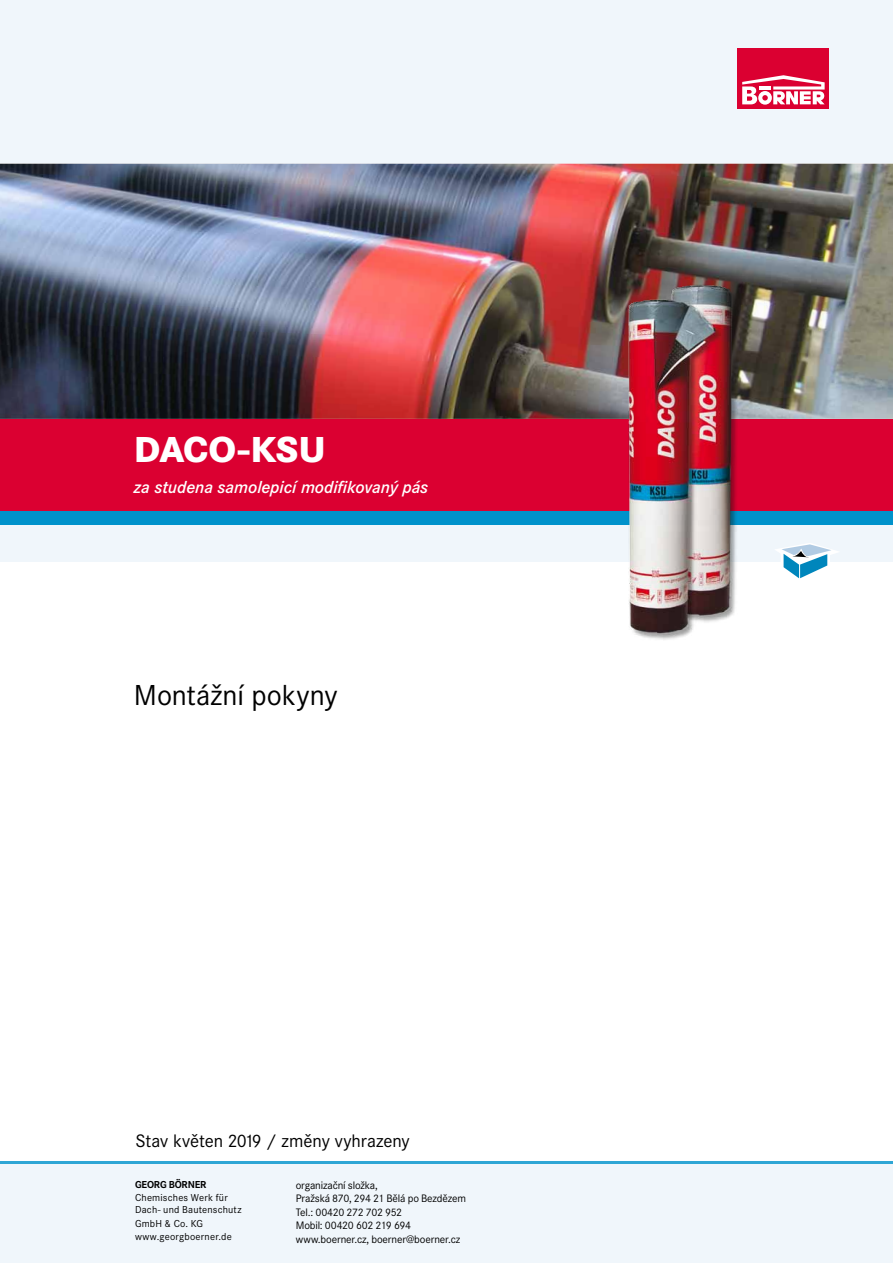
<style>
.page{position:relative;width:893px;height:1263px;background:#fff}
.page>*{position:absolute;margin:0;border:0;box-sizing:border-box;transform-origin:0 0}
.t1{font:800 37.5px "Corporate S";letter-spacing:-.025em;color:#fff}
.t2{font:30px "Corporate S";color:#000}
.t3{font:18.75px "Corporate S";letter-spacing:-.005em;color:#000}
.t4{font:italic 600 18px "Corporate S";letter-spacing:-.005em;color:#fff}
.t5{font:11.25px/13.5px "Corporate S";letter-spacing:-.015em;color:#000}
.t6{font:10.5px/13.2px "Corporate S";letter-spacing:.02em;color:#000}
.t7{font:700 10.5px "Corporate S";letter-spacing:-.015em;color:#000}
</style>
<div class="page">
<div style="left:0;top:0;width:893px;height:561px;background:#f0f6fb"></div>
<div style="left:0;top:1163px;width:893px;height:100px;background:#f0f6fb"></div>
<div style="left:0;top:510px;width:893px;height:15px;background:#0092cb"></div>
<hr style="left:0;top:1161px;width:893px;height:2px;background:#2fa6d5">
<svg style="left:774px;top:543px;width:66px;height:36px"></svg>
<div style="left:0;top:417px;width:893px;height:93px;background:#db0031"></div>
<img style="left:0;top:164px;width:893px;height:255px">
<img style="left:600px;top:284px;width:138px;height:356px">
<div style="left:738px;top:48px;width:91px;height:60px;background:#db0031"></div>
<svg style="left:742px;top:75px;width:83px;height:30px"></svg>
<h1 class="t1" style="left:134px;top:427px;width:193px">DACO-KSU</h1>
<h3 class="t4" style="left:134px;top:477px;width:296px">za studena samolepicí modifikovaný pás</h3>
<h2 class="t2" style="left:134px;top:678px;width:205px">Montážní pokyny</h2>
<h3 class="t3" style="left:135px;top:1130px;width:276px">Stav květen 2019 / změny vyhrazeny</h3>
<p class="t7" style="left:135px;top:1178px;width:73px">GEORG BÖRNER</p>
<p class="t6" style="left:135px;top:1190px;width:108px">Chemisches Werk für<br>Dach- und Bautenschutz<br>GmbH &amp; Co. KG www.georgboerner.de</p>
<p class="t5" style="left:296px;top:1178px;width:172px">organizační složka,<br>Pražská 870, 294 21 Bělá po Bezdězem<br>Tel.: 00420 272 702 952<br>Mobil: 00420 602 219 694 www.boerner.cz, boerner@boerner.cz</p>
</div>
